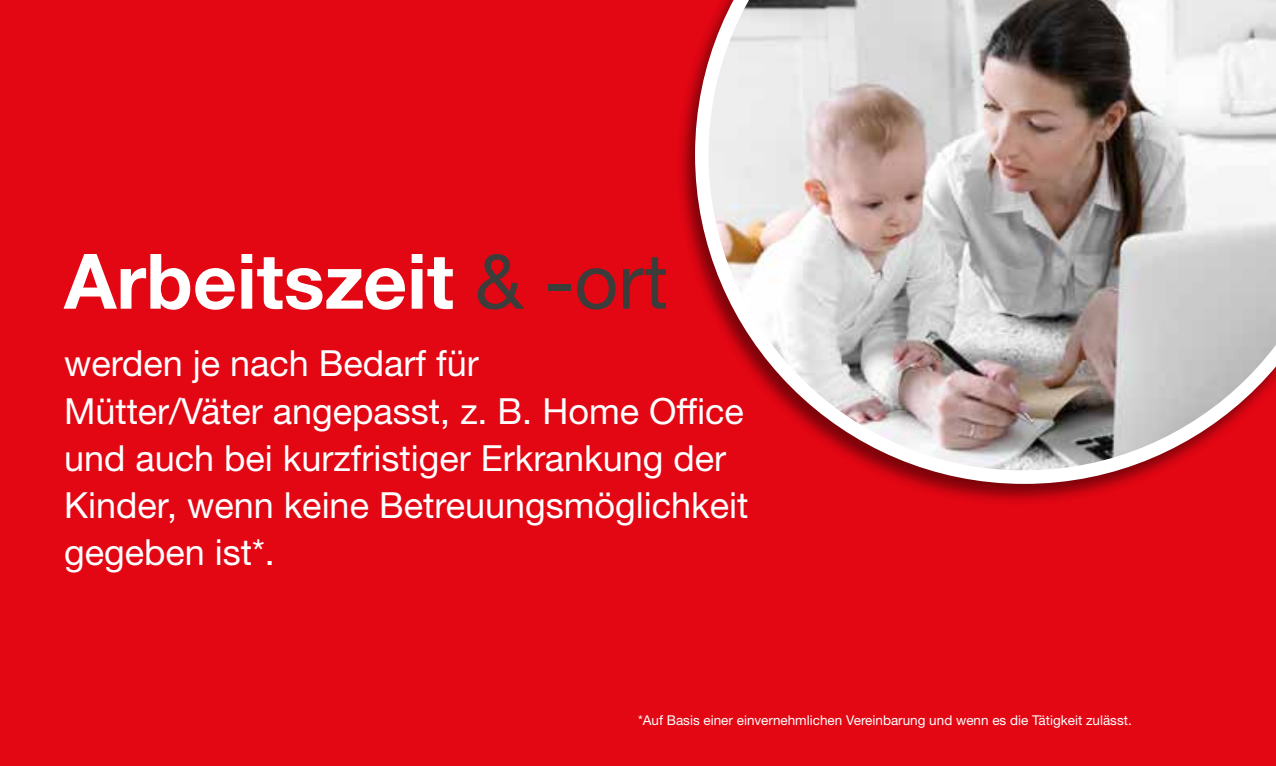
<style>
.page{position:relative;width:1276px;height:766px;background:#fff}
.page>*{position:absolute;margin:0;border:0;box-sizing:border-box;transform-origin:0 0}
.t1{font:700 76.5px "Helvetica Neue LTW1 G";color:#fff}
.t2{font:36px/47.2px "Helvetica Neue LTW1 G";color:#fff}
.t3{font:13.5px "Helvetica Neue LTW1 G";color:#fff}
.s1{font-weight:400;color:#3c3c3b}
</style>
<div class="page">
<div style="left:0;top:0;width:1276px;height:765px;background:#e30613"></div>
<div style="left:675px;top:0;width:601px;height:506px;background:#000;opacity:.45"></div>
<svg style="left:695px;top:0;width:581px;height:484px;background:#c4a4a3"></svg>
<h1 class="t1" style="left:64px;top:234px;width:606px">Arbeitszeit <span class="s1">&amp; -ort</span></h1>
<p class="t2" style="left:64px;top:339px;width:686px">werden je nach Bedarf für<br>Mütter/Väter angepasst, z. B. Home Office und auch bei kurzfristiger Erkrankung der Kinder, wenn keine Betreuungsmöglichkeit gegeben ist*.</p>
<p class="t3" style="left:638px;top:711px;width:495px">*Auf Basis einer einvernehmlichen Vereinbarung und wenn es die Tätigkeit zulässt.</p>
</div>
